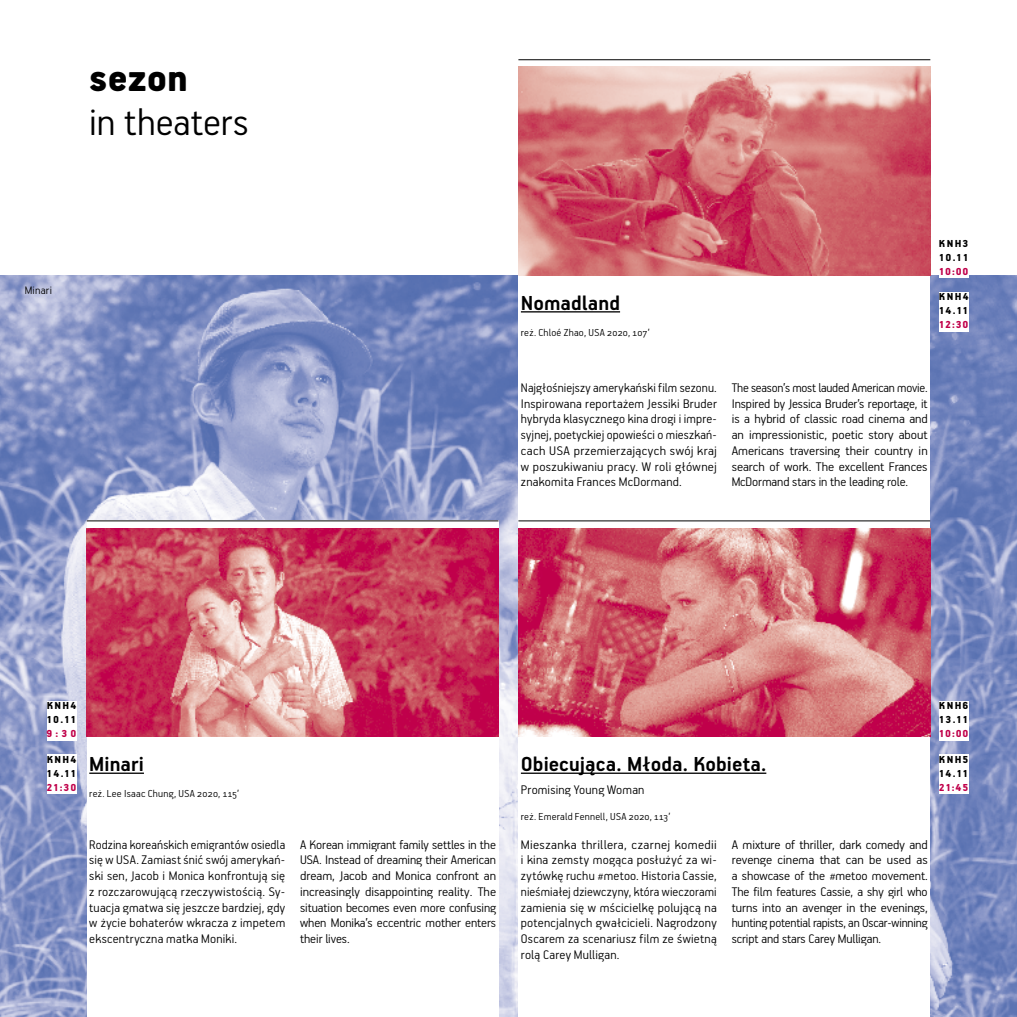
<style>
.page{position:relative;width:1017px;height:1017px;background:#fff}
.page>*{position:absolute;margin:0;border:0;box-sizing:border-box;transform-origin:0 0}
.t1{font:300 42px "PF Handbook Pro";letter-spacing:.005em;color:#000}
.t2{font:900 42px "PF Handbook Pro";color:#000}
.t3{font:700 22.75px "PF Handbook Pro";letter-spacing:.005em;color:#000}
.t4{font:300 14px/15.8px "PF Handbook Pro";letter-spacing:.01em;color:#000;text-align:justify}
.t5{font:300 12.25px "PF Handbook Pro";letter-spacing:.02em;color:#000}
.t6{font:300 11.38px "PF Handbook Pro";letter-spacing:.025em;color:#000}
.t7{font:900 11.38px/14px "PF Handbook Pro";letter-spacing:.105em;color:#000}
.t8{font:900 11.38px "PF Handbook Pro";letter-spacing:.065em;color:#c0004a}
</style>
<div class="page">
<img style="left:0;top:275px;width:1017px;height:742px">
<div style="left:518px;top:60px;width:412px;height:957px;background:#fff"></div>
<div style="left:87px;top:521px;width:412px;height:496px;background:#fff"></div>
<div style="left:47px;top:701px;width:29px;height:39px;background:#fff"></div>
<div style="left:47px;top:754px;width:29px;height:40px;background:#fff"></div>
<img style="left:87px;top:528px;width:412px;height:209px">
<hr style="left:89px;top:773px;width:55px;height:1px;background:#000">
<hr style="left:87px;top:521px;width:412px;height:1px;background:#000">
<hr style="left:518px;top:521px;width:412px;height:1px;background:#000">
<div style="left:939px;top:701px;width:30px;height:39px;background:#fff"></div>
<div style="left:939px;top:754px;width:30px;height:40px;background:#fff"></div>
<div style="left:939px;top:239px;width:30px;height:39px;background:#fff"></div>
<div style="left:939px;top:292px;width:30px;height:40px;background:#fff"></div>
<img style="left:518px;top:528px;width:412px;height:209px">
<img style="left:518px;top:67px;width:412px;height:208px">
<hr style="left:521px;top:773px;width:245px;height:1px;background:#000">
<hr style="left:521px;top:311px;width:99px;height:1px;background:#000">
<hr style="left:518px;top:59px;width:412px;height:1px;background:#000">
<h1 class="t2" style="left:89px;top:53px;width:100px">sezon</h1>
<h1 class="t1" style="left:89px;top:97px;width:161px">in theaters</h1>
<p class="t5" style="left:25px;top:283px;width:29px">Minari</p>
<h2 class="t3" style="left:521px;top:289px;width:101px">Nomadland</h2>
<p class="t6" style="left:521px;top:326px;width:130px">reż. Chloé Zhao, USA 2020, 107’</p>
<p class="t7" style="left:939px;top:236px;width:31px">KNH3<br>10.11</p>
<p class="t8" style="left:939px;top:265px;width:31px">10:00</p>
<p class="t7" style="left:939px;top:290px;width:31px">KNH4<br>14.11</p>
<p class="t8" style="left:939px;top:318px;width:31px">12:30</p>
<p class="t4" style="left:521px;top:379px;width:197px">Najgłośniejszy amerykański film sezonu.<br>Inspirowana reportażem Jessiki Bruder hybryda klasycznego kina drogi i impre&shy;syjnej, poetyckiej opowieści o mieszkań&shy;cach USA przemierzających swój kraj w poszukiwaniu pracy. W roli głównej znakomita Frances McDormand.</p>
<p class="t4" style="left:732px;top:379px;width:198px">The season’s most lauded American movie.<br>Inspired by Jessica Bruder’s reportage, it is a hybrid of classic road cinema and an impressionistic, poetic story about Americans traversing their country in search of work. The excellent Frances McDormand stars in the leading role.</p>
<p class="t7" style="left:47px;top:699px;width:31px">KNH4<br>10.11</p>
<p class="t8" style="left:47px;top:727px;width:31px">9:30</p>
<p class="t7" style="left:47px;top:752px;width:31px">KNH4<br>14.11</p>
<p class="t8" style="left:47px;top:780px;width:31px">21:30</p>
<h2 class="t3" style="left:89px;top:750px;width:56px">Minari</h2>
<p class="t6" style="left:89px;top:787px;width:151px">reż. Lee Isaac Chung, USA 2020, 115’</p>
<p class="t4" style="left:89px;top:836px;width:197px">Rodzina koreańskich emigrantów osiedla się w USA. Zamiast śnić swój amerykań&shy;ski sen, Jacob i Monica konfrontują się z rozczarowującą rzeczywistością. Sy&shy;tuacja gmatwa się jeszcze bardziej, gdy w życie bohaterów wkracza z impetem ekscentryczna matka Moniki.</p>
<p class="t4" style="left:300px;top:836px;width:197px">A Korean immigrant family settles in the USA. Instead of dreaming their American dream, Jacob and Monica confront an increasingly disappointing reality. The situation becomes even more confusing when Monika’s eccentric mother enters their lives.</p>
<h2 class="t3" style="left:521px;top:750px;width:247px">Obiecująca. Młoda. Kobieta.</h2>
<p class="t4" style="left:521px;top:781px;width:125px">Promising Young Woman</p>
<p class="t6" style="left:521px;top:810px;width:151px">reż. Emerald Fennell, USA 2020, 113’</p>
<p class="t4" style="left:521px;top:836px;width:197px">Mieszanka thrillera, czarnej komedii i kina zemsty mogąca posłużyć za wi&shy;zytówkę ruchu #metoo. Historia Cassie, nieśmiałej dziewczyny, która wieczorami zamienia się w mścicielkę polującą na potencjalnych gwałcicieli. Nagrodzony Oscarem za scenariusz film ze świetną rolą Carey Mulligan.</p>
<p class="t4" style="left:732px;top:836px;width:198px">A mixture of thriller, dark comedy and revenge cinema that can be used as a showcase of the #metoo movement.<br>The film features Cassie, a shy girl who turns into an avenger in the evenings, hunting potential rapists, an Oscar-winning script and stars Carey Mulligan.</p>
<p class="t7" style="left:939px;top:699px;width:31px">KNH6<br>13.11</p>
<p class="t8" style="left:939px;top:727px;width:31px">10:00</p>
<p class="t7" style="left:939px;top:752px;width:31px">KNH5<br>14.11</p>
<p class="t8" style="left:939px;top:780px;width:31px">21:45</p>
</div>
